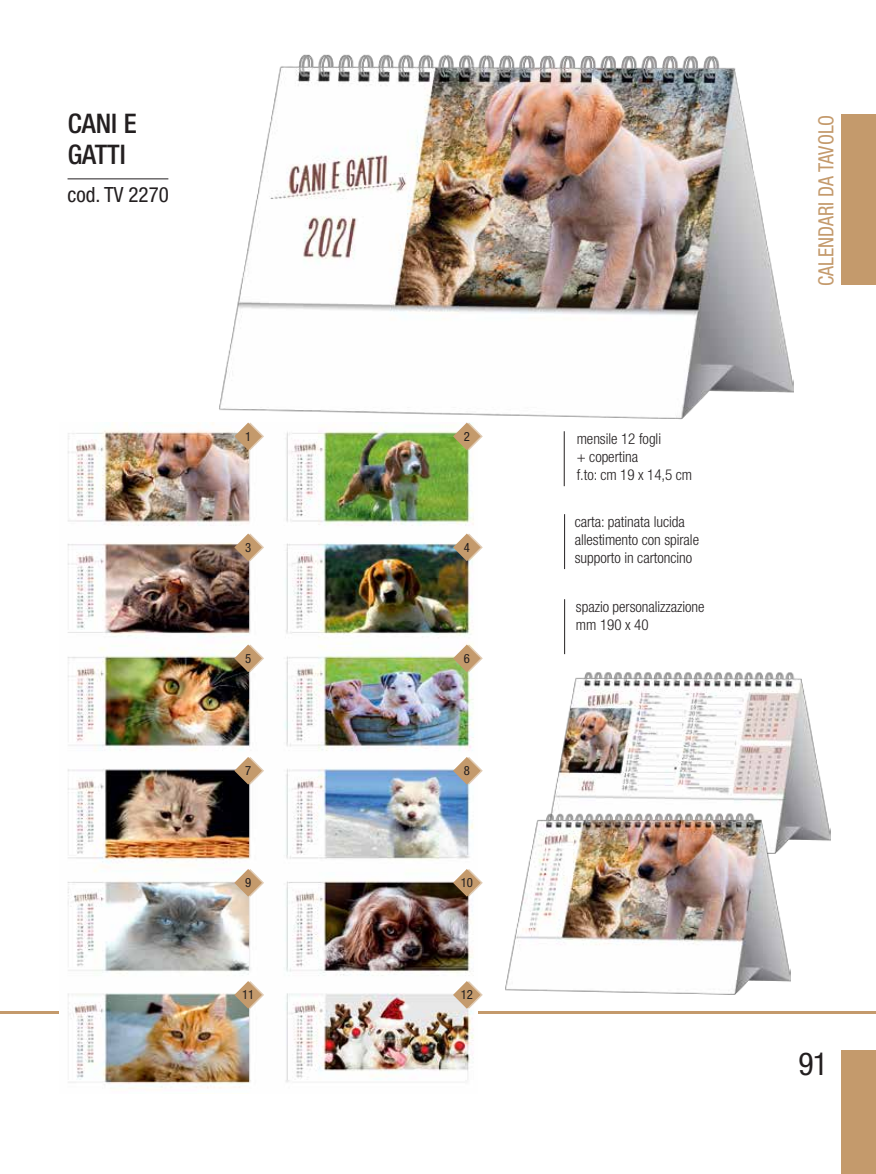
<style>
.page{position:relative;width:876px;height:1174px;background:#fff}
.page>*{position:absolute;margin:0;border:0;box-sizing:border-box;transform-origin:0 0}
.t1{font:condensed 31.65px "Helvetica Neue LT Pro";color:#231f20}
.t2{font:500 condensed 27px/30px "Helvetica Neue LT Pro";color:#231f20}
.t3{font:condensed 21px "Helvetica Neue LT Pro";color:#c49a6c;scale:.94 1}
.t4{font:condensed 21px "Helvetica Neue LT Pro";color:#231f20}
.t5{font:300 condensed 15px/18px "Helvetica Neue LT Pro";letter-spacing:-.005em;color:#231f20}
.t6{font:condensed 12.75px "Helvetica Neue LT Pro";color:#231f20}
</style>
<div class="page">
<hr style="left:0;top:1011px;width:876px;height:2px;background:#c49a6c">
<img style="left:60px;top:423px;width:418px;height:665px">
<div style="left:842px;top:114px;width:34px;height:170px;background:#c49a6c"></div>
<div style="left:842px;top:1050px;width:34px;height:124px;background:#c49a6c"></div>
<hr style="left:68px;top:178px;width:100px;height:1px;background:#231f20">
<svg style="left:234px;top:422px;width:30px;height:28px"></svg>
<svg style="left:453px;top:422px;width:30px;height:28px"></svg>
<svg style="left:234px;top:533px;width:30px;height:28px"></svg>
<svg style="left:453px;top:533px;width:30px;height:28px"></svg>
<svg style="left:234px;top:644px;width:30px;height:28px"></svg>
<svg style="left:453px;top:644px;width:30px;height:28px"></svg>
<svg style="left:234px;top:757px;width:30px;height:27px"></svg>
<svg style="left:453px;top:757px;width:30px;height:27px"></svg>
<svg style="left:234px;top:869px;width:30px;height:27px"></svg>
<svg style="left:453px;top:869px;width:30px;height:27px"></svg>
<svg style="left:234px;top:981px;width:30px;height:27px"></svg>
<svg style="left:453px;top:981px;width:30px;height:27px"></svg>
<img style="left:219px;top:54px;width:574px;height:365px">
<hr style="left:564px;top:431px;width:1px;height:55px;background:#231f20">
<hr style="left:564px;top:514px;width:1px;height:55px;background:#231f20">
<hr style="left:564px;top:599px;width:1px;height:55px;background:#231f20">
<img style="left:551px;top:672px;width:279px;height:169px">
<img style="left:505px;top:808px;width:285px;height:186px">
<h2 class="t2" style="left:68px;top:109px;width:70px">CANI E<br>GATTI</h2>
<h3 class="t4" style="left:68px;top:182px;width:103px">cod. TV 2270</h3>
<p class="t6" style="left:245px;top:428px;width:8px">1</p>
<p class="t6" style="left:464px;top:428px;width:8px">2</p>
<p class="t6" style="left:245px;top:539px;width:8px">3</p>
<p class="t6" style="left:464px;top:539px;width:8px">4</p>
<p class="t6" style="left:245px;top:650px;width:8px">5</p>
<p class="t6" style="left:464px;top:650px;width:8px">6</p>
<p class="t6" style="left:245px;top:763px;width:8px">7</p>
<p class="t6" style="left:464px;top:763px;width:8px">8</p>
<p class="t6" style="left:245px;top:875px;width:8px">9</p>
<p class="t6" style="left:461px;top:875px;width:13px">10</p>
<p class="t6" style="left:242px;top:987px;width:13px">11</p>
<p class="t6" style="left:461px;top:987px;width:13px">12</p>
<p class="t5" style="left:577px;top:430px;width:117px">mensile 12 fogli<br>+ copertina<br>f.to: cm 19 x 14,5 cm</p>
<p class="t5" style="left:575px;top:513px;width:126px">carta: patinata lucida allestimento con spirale supporto in cartoncino</p>
<p class="t5" style="left:576px;top:598px;width:130px">spazio personalizzazione mm 190 x 40</p>
<h3 class="t3" style="left:814px;top:286px;width:183px;rotate:-90deg">CALENDARI DA TAVOLO</h3>
<h1 class="t1" style="left:798px;top:1045px;width:31px">91</h1>
</div>
